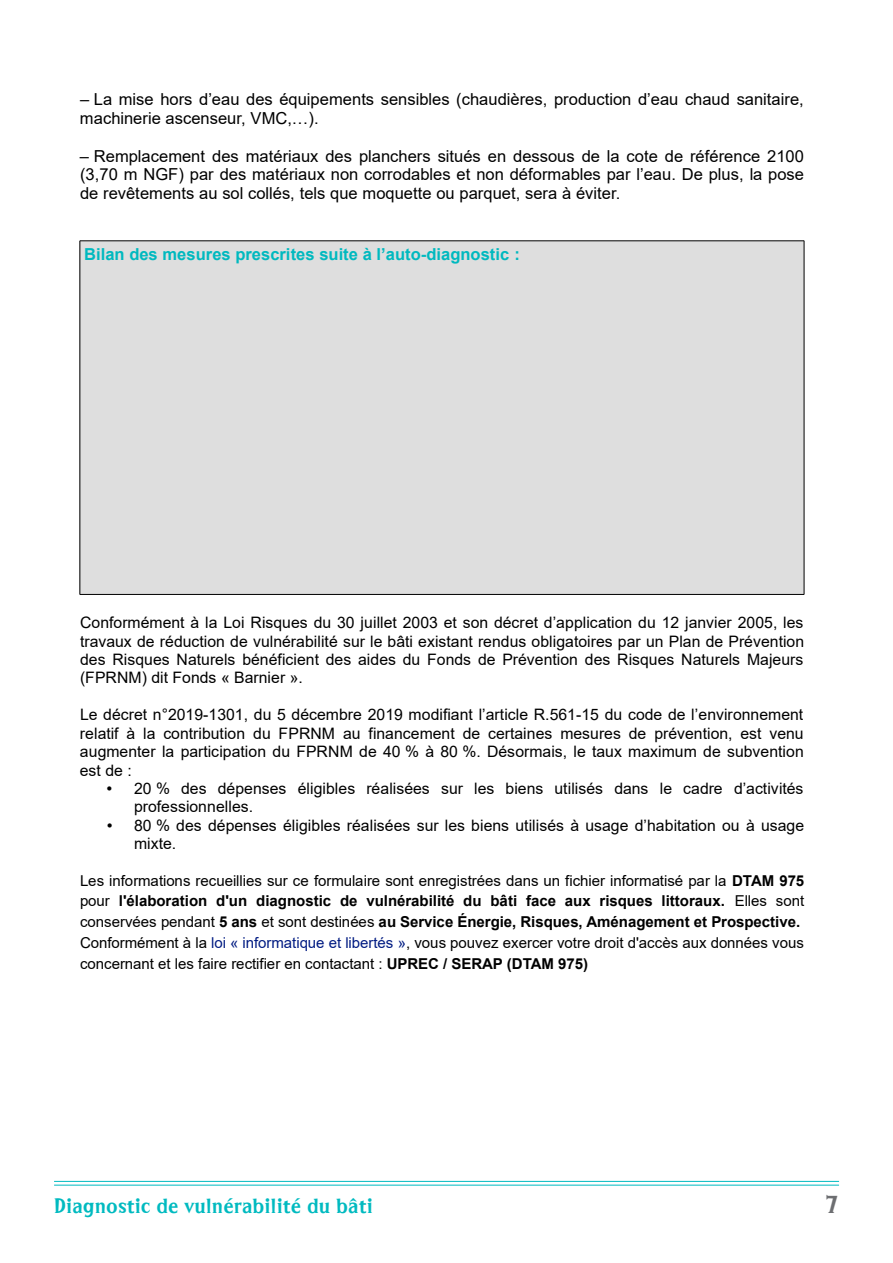
<style>
.page{position:relative;width:893px;height:1263px;background:#fff}
.page>*{position:absolute;margin:0;border:0;box-sizing:border-box;transform-origin:0 0}
.t1{font:25.5px "Sprocket BT";color:#6d6e71}
.t2{font:21px "Sprocket BT";color:#00bac0}
.t3{font:16.5px/18.9px "Arial";color:#000}
.t4{font:700 16.5px "Arial";color:#00b9bf}
.t5{font:15.75px/18.5px "Arial";letter-spacing:.005em;color:#000;text-align:justify}
.t6{font:15px/20.7px "Arial";color:#000}
.s1{font-weight:700}
.s2{color:#001b82}
</style>
<div class="page">
<hr style="left:54px;top:1181px;width:785px;height:1px;background:#00bac0">
<hr style="left:54px;top:1185px;width:785px;height:1px;background:#00bac0">
<div style="left:80px;top:241px;width:724px;height:353px;background:#dedede"></div>
<hr style="left:80px;top:241px;width:724px;height:1px;background:#000">
<hr style="left:80px;top:594px;width:724px;height:1px;background:#000">
<hr style="left:80px;top:241px;width:1px;height:353px;background:#000">
<hr style="left:804px;top:241px;width:1px;height:353px;background:#000">
<p class="t3" style="left:80px;top:91px;width:725px">– La mise hors d’eau des équipements sensibles (chaudières, production d’eau chaud sanitaire, machinerie ascenseur, VMC,…).</p>
<p class="t3" style="left:80px;top:148px;width:726px;text-align:justify">– Remplacement des matériaux des planchers situés en dessous de la cote de référence 2100 (3,70 m NGF) par des matériaux non corrodables et non déformables par l’eau. De plus, la pose de revêtements au sol collés, tels que moquette ou parquet, sera à éviter.</p>
<p class="t4" style="left:84px;top:245px;width:437px">Bilan des mesures prescrites suite à l’auto-diagnostic :</p>
<p class="t5" style="left:80px;top:615px;width:726px">Conformément à la Loi Risques du 30 juillet 2003 et son décret d’application du 12 janvier 2005, les travaux de réduction de vulnérabilité sur le bâti existant rendus obligatoires par un Plan de Prévention des Risques Naturels bénéficient des aides du Fonds de Prévention des Risques Naturels Majeurs (FPRNM) dit Fonds « Barnier ».</p>
<p class="t5" style="left:80px;top:707px;width:725px">Le décret n°2019-1301, du 5 décembre 2019 modifiant l’article R.561-15 du code de l’environnement relatif à la contribution du FPRNM au financement de certaines mesures de prévention, est venu augmenter la participation du FPRNM de 40 % à 80 %. Désormais, le taux maximum de subvention est de :</p>
<p class="t5" style="left:134px;top:781px;width:671px;text-indent:-27px">• 20 % des dépenses éligibles réalisées sur les biens utilisés dans le cadre d’activités professionnelles.</p>
<p class="t5" style="left:134px;top:817px;width:672px;text-indent:-27px">• 80 % des dépenses éligibles réalisées sur les biens utilisés à usage d’habitation ou à usage mixte.</p>
<p class="t6" style="left:80px;top:871px;width:726px">Les informations recueillies sur ce formulaire sont enregistrées dans un fichier informatisé par la <span class="s1">DTAM 975 </span>pour <span class="s1">l'élaboration d'un diagnostic de vulnérabilité du bâti face aux risques littoraux.</span> Elles sont conservées pendant <span class="s1">5 ans</span> et sont destinées <span class="s1">au Service Énergie, Risques, Aménagement et Prospective.<br></span>Conformément à la <span class="s2">loi « informatique et libertés »</span>, vous pouvez exercer votre droit d'accès aux données vous concernant et les faire rectifier en contactant : <span class="s1">UPREC / SERAP (DTAM 975)</span></p>
<h2 class="t2" style="left:54px;top:1193px;width:320px">Diagnostic de vulnérabilité du bâti</h2>
<h1 class="t1" style="left:825px;top:1189px;width:16px">7</h1>
</div>
